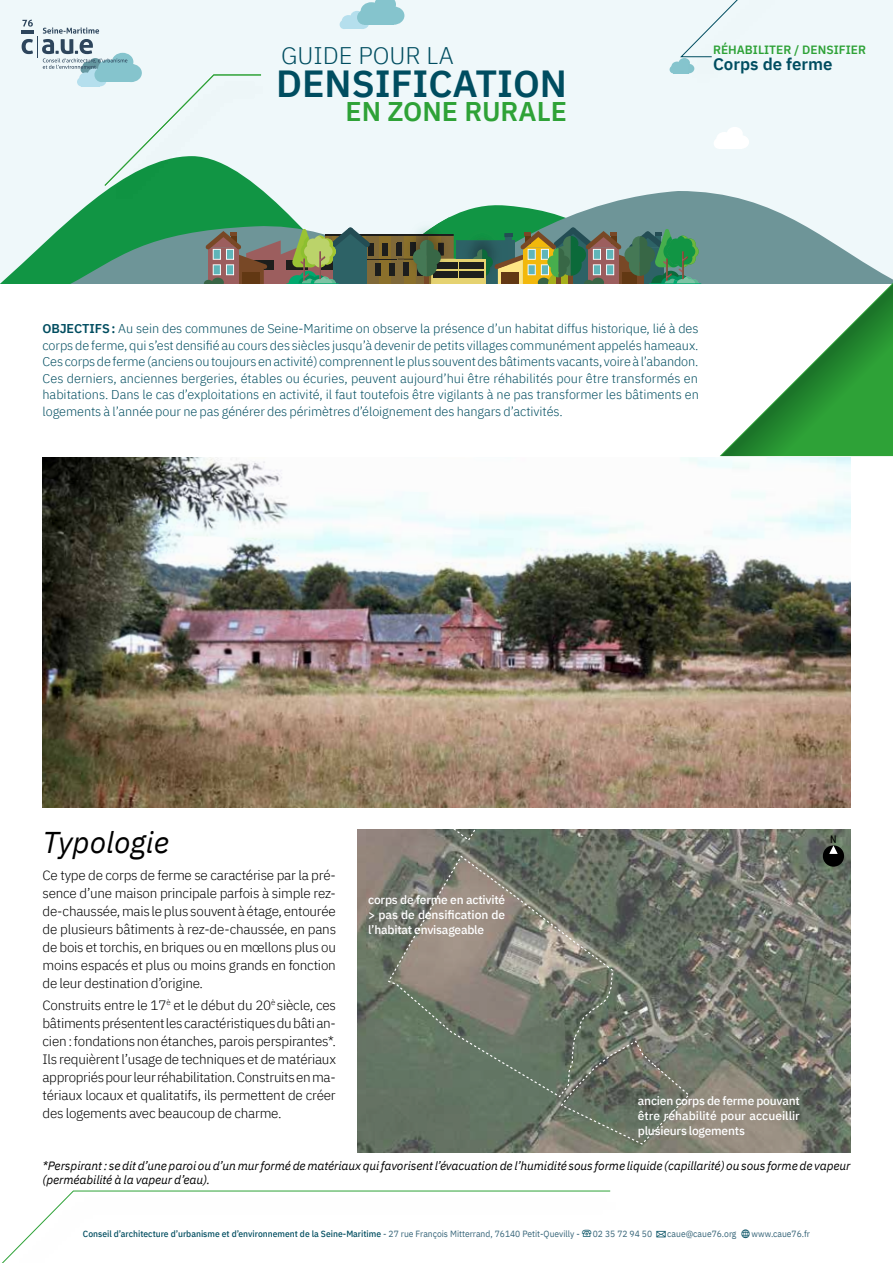
<style>
.page{position:relative;width:893px;height:1263px;background:#fff}
.page>*{position:absolute;margin:0;border:0;box-sizing:border-box;transform-origin:0 0}
.t1{font:600 37.65px "IBM Plex Sans";color:#004d60}
.t2{font:italic 30px "IBM Plex Sans";color:#000}
.t3{font:600 27px "IBM Plex Sans";color:#2ea237}
.t4{font:300 24px "IBM Plex Sans";color:#004d60}
.t5{font:600 16.95px "IBM Plex Sans";color:#004d60}
.t6{font:300 13.5px/18px "IBM Plex Sans";letter-spacing:-.015em;color:#000;text-align:justify}
.t7{font:300 12.75px/16.5px "IBM Plex Sans";letter-spacing:-.005em;color:#004d60;text-align:justify}
.t8{font:italic 12px/14.4px "IBM Plex Sans";letter-spacing:-.005em;color:#000}
.t9{font:500 12px/15px "IBM Plex Sans";letter-spacing:-.015em;color:#fff;text-align:justify}
.t10{font:600 12px "IBM Plex Sans";color:#2ea237}
.t11{font:10.5px "Aller";color:#000;scale:.9 1}
.t12{font:500 9px "IBM Plex Sans";color:#004d60;scale:.95 1}
.t13{font:9px "IBM Plex Sans";color:#376579;scale:.95 1}
.s1{font-weight:600}
.s2{font-weight:400;color:#376579}
</style>
<div class="page">
<div style="left:0;top:0;width:893px;height:283px;background:#eff8fa"></div>
<svg style="left:1px;top:249px;width:37px;height:34px"></svg>
<svg style="left:699px;top:191px;width:194px;height:92px;fill:#6e9598"></svg>
<div style="left:727px;top:127px;width:16px;height:14px;background:#fff;border-radius:50%"></div>
<div style="left:716px;top:132px;width:16px;height:14px;background:#fff;border-radius:50%"></div>
<div style="left:733px;top:135px;width:16px;height:14px;background:#fff;border-radius:50%"></div>
<div style="left:714px;top:138px;width:10px;height:11px;background:#fff;border-radius:50%"></div>
<div style="left:719px;top:135px;width:22px;height:14px;background:#fff"></div>
<div style="left:671px;top:62px;width:12px;height:9px;background:#85c4cd;border-radius:50%"></div>
<div style="left:670px;top:66px;width:7px;height:7px;background:#85c4cd;border-radius:50%"></div>
<div style="left:673px;top:64px;width:16px;height:9px;background:#85c4cd"></div>
<div style="left:81px;top:66px;width:7px;height:7px;background:#6698a1;border-radius:50%"></div>
<div style="left:84px;top:64px;width:16px;height:9px;background:#6698a1"></div>
<div style="left:350px;top:11px;width:14px;height:11px;background:#b5dfed;border-radius:50%"></div>
<div style="left:342px;top:15px;width:13px;height:11px;background:#b5dfed;border-radius:50%"></div>
<div style="left:356px;top:18px;width:13px;height:11px;background:#b5dfed;border-radius:50%"></div>
<div style="left:340px;top:20px;width:8px;height:9px;background:#b5dfed;border-radius:50%"></div>
<div style="left:344px;top:18px;width:18px;height:11px;background:#b5dfed"></div>
<svg style="left:375px;top:0;width:21px;height:6px"></svg>
<div style="left:361px;top:2px;width:21px;height:18px;background:#85c4cd;border-radius:50%"></div>
<div style="left:383px;top:6px;width:21px;height:19px;background:#85c4cd;border-radius:50%"></div>
<div style="left:357px;top:10px;width:14px;height:15px;background:#85c4cd;border-radius:50%"></div>
<div style="left:364px;top:6px;width:30px;height:19px;background:#85c4cd"></div>
<div style="left:88px;top:68px;width:13px;height:12px;background:#b5dfed;border-radius:50%"></div>
<div style="left:79px;top:72px;width:14px;height:12px;background:#b5dfed;border-radius:50%"></div>
<div style="left:112px;top:53px;width:21px;height:18px;background:#85c4cd;border-radius:50%"></div>
<div style="left:120px;top:64px;width:22px;height:18px;background:#85c4cd;border-radius:50%"></div>
<div style="left:94px;top:67px;width:15px;height:15px;background:#85c4cd;border-radius:50%"></div>
<div style="left:102px;top:64px;width:29px;height:18px;background:#85c4cd"></div>
<svg style="left:21px;top:20px;width:106px;height:49px"></svg>
<svg style="left:720px;top:283px;width:173px;height:173px"></svg>
<div style="left:677px;top:0;width:138px;height:92px;background:#eff8fa"></div>
<svg style="left:680px;top:0;width:58px;height:57px"></svg>
<img style="left:43px;top:457px;width:807px;height:351px">
<img style="left:357px;top:829px;width:493px;height:323px">
<svg style="left:560px;top:1040px;width:130px;height:105px;background:#71776a"></svg>
<svg style="left:386px;top:829px;width:119px;height:13px;background:#76766e"></svg>
<svg style="left:387px;top:855px;width:227px;height:243px;background:#797d70"></svg>
<div style="left:823px;top:845px;width:21px;height:22px;background:#000;border-radius:50%"></div>
<svg style="left:829px;top:845px;width:9px;height:9px"></svg>
<div style="left:102px;top:70px;width:182px;height:145px;background:#000;opacity:.35"></div>
<svg style="left:38px;top:75px;width:661px;height:208px"></svg>
<div style="left:0;top:1186px;width:633px;height:77px;background:#000;opacity:.35"></div>
<svg style="left:0;top:1191px;width:611px;height:72px"></svg>
<h3 class="t4" style="left:281px;top:38px;width:174px">GUIDE POUR LA</h3>
<h1 class="t1" style="left:276px;top:54px;width:292px">DENSIFICATION</h1>
<h3 class="t3" style="left:345px;top:90px;width:223px">EN ZONE RURALE</h3>
<p class="t10" style="left:713px;top:40px;width:154px">RÉHABILITER / DENSIFIER</p>
<p class="t5" style="left:713px;top:51px;width:121px">Corps de ferme</p>
<p class="t7" style="left:43px;top:319px;width:658px"><span class="s1">OBJECTIFS:</span> Au sein des communes de Seine-Maritime on observe la présence d’un habitat diffus historique, lié à des corps de ferme, qui s’est densifié au cours des siècles jusqu’à devenir de petits villages communément appelés hameaux.<br>Ces corps de ferme (anciens ou toujours en activité) comprennent le plus souvent des bâtiments vacants, voire à l’abandon.<br>Ces derniers, anciennes bergeries, étables ou écuries, peuvent aujourd’hui être réhabilités pour être transformés en habitations. Dans le cas d’exploitations en activité, il faut toutefois être vigilants à ne pas transformer les bâtiments en logements à l’année pour ne pas générer des périmètres d’éloignement des hangars d’activités.</p>
<h2 class="t2" style="left:43px;top:819px;width:128px">Typologie</h2>
<p class="t6" style="left:43px;top:865px;width:295px">Ce type de corps de ferme se caractérise par la pré&shy;sence d’une maison principale parfois à simple rez&shy;de-chaussée, mais le plus souvent à étage, entourée de plusieurs bâtiments à rez-de-chaussée, en pans de bois et torchis, en briques ou en mœllons plus ou moins espacés et plus ou moins grands en fonction de leur destination d’origine.</p>
<p class="t6" style="left:43px;top:995px;width:295px">Construits entre le 17<sup>è</sup> et le début du 20<sup>è</sup> siècle, ces bâtiments présentent les caractéristiques du bâti an&shy;cien : fondations non étanches, parois perspirantes*.<br>Ils requièrent l’usage de techniques et de matériaux appropriés pour leur réhabilitation. Construits en ma&shy;tériaux locaux et qualitatifs, ils permettent de créer des logements avec beaucoup de charme.</p>
<p class="t9" style="left:368px;top:891px;width:138px">corps de ferme en activité &gt; pas de densification de l’habitat envisageable</p>
<p class="t11" style="left:830px;top:832px;width:9px">N</p>
<p class="t9" style="left:638px;top:1092px;width:164px">ancien corps de ferme pouvant être réhabilité pour accueillir plusieurs logements</p>
<p class="t8" style="left:43px;top:1157px;width:809px">*Perspirant : se dit d’une paroi ou d’un mur formé de matériaux qui favorisent l’évacuation de l’humidité sous forme liquide (capillarité) ou sous forme de vapeur (perméabilité à la vapeur d’eau).</p>
<p class="t12" style="left:83px;top:1226px;width:524px">Conseil d’architecture d’urbanisme et d’environnement de la Seine-Maritime <span class="s2">- 27 rue François Mitterrand, 76140 Petit-Quevilly -</span></p>
<p class="t13" style="left:593px;top:1227px;width:64px">02 35 72 94 50</p>
<p class="t13" style="left:667px;top:1227px;width:74px">caue@caue76.org</p>
<p class="t13" style="left:751px;top:1227px;width:63px">www.caue76.fr</p>
</div>
